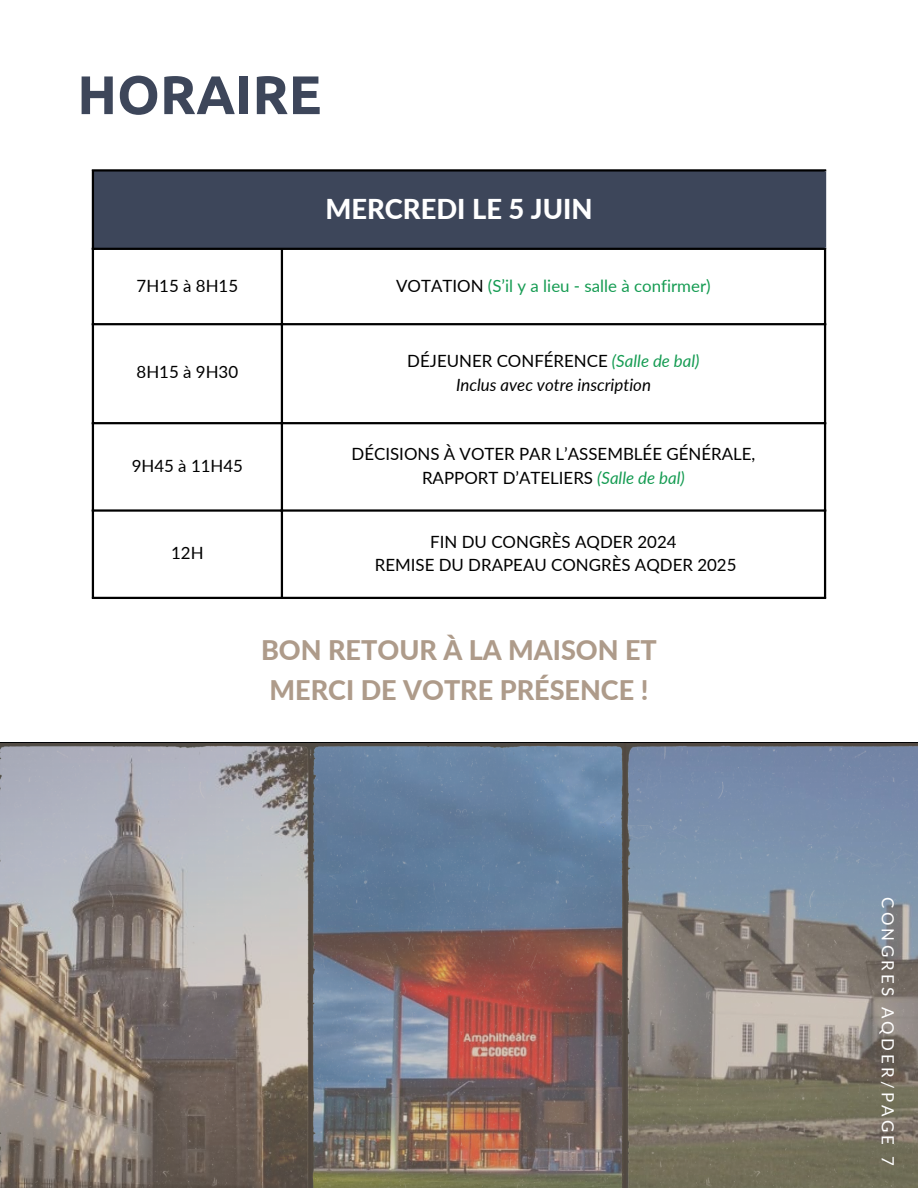
<style>
.page{position:relative;width:918px;height:1188px;background:#fff}
.page>*{position:absolute;margin:0;border:0;box-sizing:border-box;transform-origin:0 0}
.t1{font:700 54.3px "Ubuntu";color:#3d465a}
.t2{font:800 27.3px "Lato";color:#fff}
.t3{font:800 27px/40.5px "Lato";color:#ae9b8a;text-align:center}
.t4{font:16.8px/23.7px "Lato";color:#000;text-align:center}
.t5{font:italic 16.8px/23.7px "Lato";color:#000;text-align:center}
.t6{font:16.8px "Lato";color:#169c53}
.t7{font:16.8px "Lato";letter-spacing:.19em;color:#fff}
.s1{color:#000}
.s2{font-style:normal}
.s3{color:#169c53}
.s4{font-style:italic;color:#169c53}
</style>
<div class="page">
<svg style="left:0;top:743px;width:918px;height:445px;background:#898486"></svg>
<div style="left:93px;top:170px;width:732px;height:79px;background:#3d465a"></div>
<hr style="left:92px;top:172px;width:2px;height:425px;background:#000">
<hr style="left:281px;top:250px;width:2px;height:347px;background:#000">
<hr style="left:824px;top:250px;width:2px;height:347px;background:#000">
<hr style="left:92px;top:169px;width:734px;height:3px;background:#000">
<hr style="left:92px;top:248px;width:734px;height:2px;background:#000">
<hr style="left:92px;top:323px;width:734px;height:2px;background:#000">
<hr style="left:92px;top:422px;width:734px;height:2px;background:#000">
<hr style="left:92px;top:509px;width:734px;height:3px;background:#000">
<hr style="left:92px;top:597px;width:734px;height:2px;background:#000">
<hr style="left:824px;top:172px;width:2px;height:76px;background:#3d465a">
<h1 class="t1" style="left:77px;top:64px;width:246px">HORAIRE</h1>
<h2 class="t2" style="left:325px;top:192px;width:269px">MERCREDI LE 5 JUIN</h2>
<p class="t4" style="left:137px;top:273px;width:103px">7H15 à 8H15</p>
<p class="t6" style="left:396px;top:275px;width:316px"><span class="s1">VOTATION</span> (S’il y a lieu - salle à confirmer)</p>
<p class="t4" style="left:137px;top:360px;width:103px">8H15 à 9H30</p>
<p class="t4" style="left:132px;top:453px;width:113px">9H45 à 11H45</p>
<p class="t4" style="left:171px;top:541px;width:34px">12H</p>
<p class="t5" style="left:407px;top:349px;width:294px"><span class="s2">DÉJEUNER CONFÉRENCE</span> <span class="s3">(Salle de bal)<br></span>Inclus avec votre inscription</p>
<p class="t4" style="left:352px;top:442px;width:405px">DÉCISIONS À VOTER PAR L’ASSEMBLÉE GÉNÉRALE,<br>RAPPORT D’ATELIERS <span class="s4">(Salle de bal)</span></p>
<p class="t4" style="left:375px;top:529px;width:363px">FIN DU CONGRÈS AQDER 2024<br>REMISE DU DRAPEAU CONGRÈS AQDER 2025</p>
<h3 class="t3" style="left:261px;top:629px;width:397px">BON RETOUR À LA MAISON ET<br>MERCI DE VOTRE PRÉSENCE !</h3>
<p class="t7" style="left:898px;top:897px;width:270px;rotate:90deg">CONGRES AQDER/PAGE 7</p>
</div>
